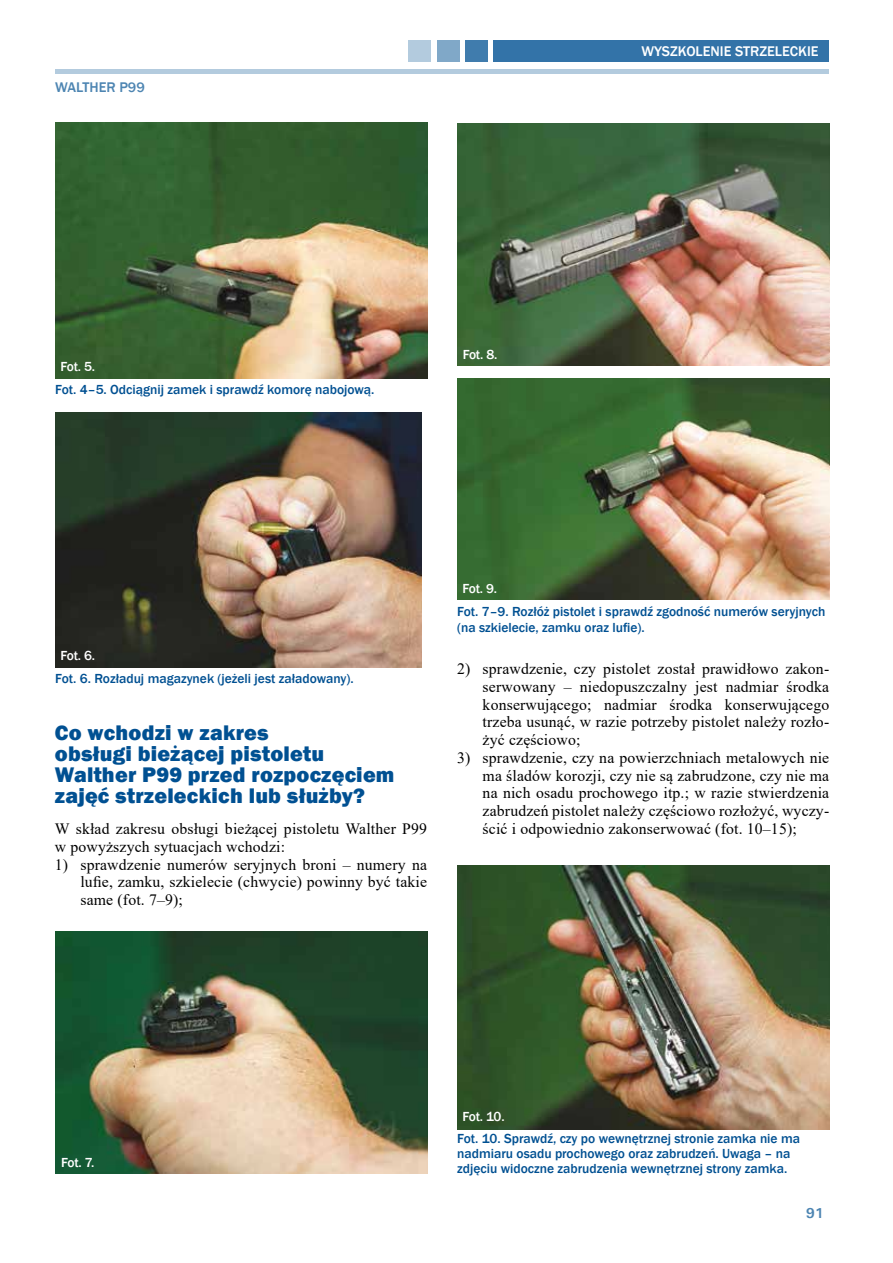
<style>
.page{position:relative;width:893px;height:1263px;background:#fff}
.page>*{position:absolute;margin:0;border:0;box-sizing:border-box;transform-origin:0 0}
.t1{font:800 21.75px/21px "Franklin Gothic";letter-spacing:.01em;color:#005092}
.t2{font:15.75px/17.9px "Times New Roman";letter-spacing:.01em;color:#000;text-align:justify}
.t3{font:500 14.4px "Franklin Gothic";color:#fff}
.t4{font:500 14.4px "Franklin Gothic";color:#4d85b2}
.t5{font:700 14.4px "Univers";color:#4d85b2}
.t6{font:500 13.5px/15px "Franklin Gothic";color:#005092}
.t7{font:500 13.5px "Franklin Gothic";letter-spacing:-.025em;color:#fff}
</style>
<div class="page">
<hr style="left:55px;top:70px;width:774px;height:4px;background:#b3cbde">
<div style="left:493px;top:41px;width:336px;height:21px;background:#3373a8"></div>
<div style="left:465px;top:41px;width:23px;height:21px;background:#407cad"></div>
<div style="left:437px;top:41px;width:22px;height:21px;background:#80a8c8"></div>
<div style="left:408px;top:41px;width:23px;height:21px;background:#b3cbde"></div>
<img style="left:56px;top:931px;width:372px;height:242px">
<img style="left:457px;top:123px;width:372px;height:243px">
<img style="left:457px;top:378px;width:372px;height:221px">
<img style="left:55px;top:123px;width:372px;height:255px">
<img style="left:55px;top:412px;width:366px;height:255px">
<img style="left:457px;top:866px;width:372px;height:263px">
<p class="t4" style="left:55px;top:78px;width:91px">WALTHER P99</p>
<p class="t3" style="left:642px;top:43px;width:179px">WYSZKOLENIE STRZELECKIE</p>
<p class="t7" style="left:61px;top:358px;width:36px">Fot. 5.</p>
<p class="t6" style="left:55px;top:382px;width:321px">Fot. 4–5. Odciągnij zamek i sprawdź komorę nabojową.</p>
<p class="t7" style="left:463px;top:346px;width:36px">Fot. 8.</p>
<p class="t7" style="left:61px;top:647px;width:36px">Fot. 6.</p>
<p class="t6" style="left:55px;top:671px;width:300px">Fot. 6. Rozładuj magazynek (jeżeli jest załadowany).</p>
<h1 class="t1" style="left:55px;top:722px;width:341px">Co wchodzi w zakres<br>obsługi bieżącej pistoletu<br>Walther P99 przed rozpoczęciem zajęć strzeleckich lub służby?</h1>
<p class="t2" style="left:55px;top:819px;width:374px">W skład zakresu obsługi bieżącej pistoletu Walther P99 w powyższych sytuacjach wchodzi:</p>
<p class="t2" style="left:80px;top:855px;width:348px;text-indent:-26px">1) sprawdzenie numerów seryjnych broni – numery na lufie, zamku, szkielecie (chwycie) powinny być takie same (fot. 7–9);</p>
<p class="t7" style="left:462px;top:580px;width:36px">Fot. 9.</p>
<p class="t6" style="left:457px;top:603px;width:370px;line-height:16.5px">Fot. 7–9. Rozłóż pistolet i sprawdź zgodność numerów seryjnych (na szkielecie, zamku oraz lufie).</p>
<p class="t2" style="left:483px;top:659px;width:348px;text-indent:-26px">2) sprawdzenie, czy pistolet został prawidłowo zakon&shy;serwowany – niedopuszczalny jest nadmiar środka konserwującego; nadmiar środka konserwującego trzeba usunąć, w razie potrzeby pistolet należy rozło&shy;żyć częściowo;</p>
<p class="t2" style="left:483px;top:748px;width:348px;text-indent:-26px">3) sprawdzenie, czy na powierzchniach metalowych nie ma śladów korozji, czy nie są zabrudzone, czy nie ma na nich osadu prochowego itp.; w razie stwierdzenia zabrudzeń pistolet należy częściowo rozłożyć, wyczy&shy;ścić i odpowiednio zakonserwować (fot. 10–15);</p>
<p class="t7" style="left:61px;top:1154px;width:35px">Fot. 7.</p>
<p class="t7" style="left:462px;top:1108px;width:44px">Fot. 10.</p>
<p class="t6" style="left:457px;top:1131px;width:344px">Fot. 10. Sprawdź, czy po wewnętrznej stronie zamka nie ma nadmiaru osadu prochowego oraz zabrudzeń. Uwaga – na zdjęciu widoczne zabrudzenia wewnętrznej strony zamka.</p>
<p class="t5" style="left:806px;top:1204px;width:20px">91</p>
</div>
